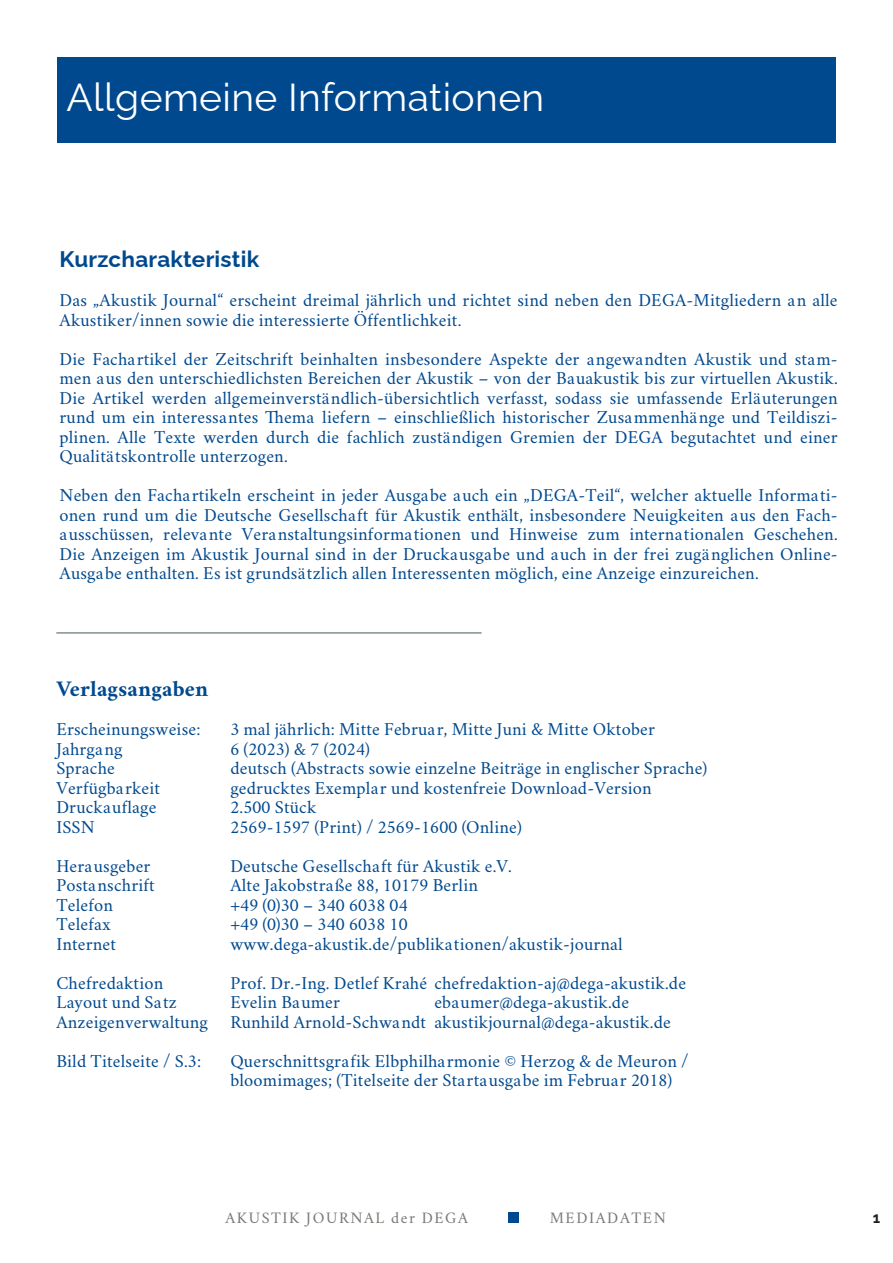
<style>
.page{position:relative;width:893px;height:1263px;background:#fff}
.page>*{position:absolute;margin:0;border:0;box-sizing:border-box;transform-origin:0 0}
.t1{font:39px "Raleway";letter-spacing:.01em;color:#fff}
.t2{font:700 22.5px "Raleway";letter-spacing:.01em;color:#01498e}
.t3{font:700 22.5px "Crimson";letter-spacing:.01em;color:#01498e}
.t4{font:18px/19.5px "Crimson";letter-spacing:.01em;color:#01498e}
.t5{font:15.75px "Crimson";letter-spacing:.1em;color:#757b73}
.t6{font:700 15px "Raleway";color:#231f20}
</style>
<div class="page">
<div style="left:57px;top:57px;width:779px;height:85px;background:#01498e"></div>
<hr style="left:56px;top:632px;width:426px;height:1px;background:#4a555b">
<div style="left:508px;top:1212px;width:11px;height:10px;background:#01498e"></div>
<h1 class="t1" style="left:67px;top:66px;width:479px">Allgemeine Informationen</h1>
<p class="t2" style="left:60px;top:241px;width:201px">Kurzcharakteristik</p>
<p class="t4" style="left:60px;top:289px;width:780px">Das „Akustik Journal“ erscheint dreimal jährlich und richtet sind neben den DEGA-Mitgliedern an alle<br>Akustiker/innen sowie die interessierte Öffentlichkeit.</p>
<p class="t4" style="left:60px;top:348px;width:780px;text-align:justify">Die Fachartikel der Zeitschrift beinhalten insbesondere Aspekte der angewandten Akustik und stam&shy;men aus den unterschiedlichsten Bereichen der Akustik – von der Bauakustik bis zur virtuellen Akustik.<br>Die Artikel werden allgemeinverständlich-übersichtlich verfasst, sodass sie umfassende Erläuterungen rund um ein interessantes Thema liefern – einschließlich historischer Zusammenhänge und Teildiszi&shy;plinen. Alle Texte werden durch die fachlich zuständigen Gremien der DEGA begutachtet und einer Qualitätskontrolle unterzogen.</p>
<p class="t4" style="left:60px;top:484px;width:780px;text-align:justify">Neben den Fachartikeln erscheint in jeder Ausgabe auch ein „DEGA-Teil“, welcher aktuelle Informati&shy;onen rund um die Deutsche Gesellschaft für Akustik enthält, insbesondere Neuigkeiten aus den Fach&shy;ausschüssen, relevante Veranstaltungsinformationen und Hinweise zum internationalen Geschehen.<br>Die Anzeigen im Akustik Journal sind in der Druckausgabe und auch in der frei zugänglichen Online-Ausgabe enthalten. Es ist grundsätzlich allen Interessenten möglich, eine Anzeige einzureichen.</p>
<p class="t3" style="left:56px;top:672px;width:153px">Verlagsangaben</p>
<p class="t4" style="left:56px;top:718px;width:146px">Erscheinungsweise:</p>
<p class="t4" style="left:230px;top:718px;width:426px">3 mal jährlich: Mitte Februar, Mitte Juni &amp; Mitte Oktober</p>
<p class="t4" style="left:56px;top:738px;width:68px">Jahrgang</p>
<p class="t4" style="left:230px;top:738px;width:141px">6 (2023) &amp; 7 (2024)</p>
<p class="t4" style="left:56px;top:757px;width:60px">Sprache</p>
<p class="t4" style="left:230px;top:757px;width:478px">deutsch (Abstracts sowie einzelne Beiträge in englischer Sprache)</p>
<p class="t4" style="left:56px;top:777px;width:105px">Verfügbarkeit</p>
<p class="t4" style="left:230px;top:777px;width:423px">gedrucktes Exemplar und kostenfreie Download-Version</p>
<p class="t4" style="left:56px;top:796px;width:102px">Druckauflage</p>
<p class="t4" style="left:230px;top:796px;width:88px">2.500 Stück</p>
<p class="t4" style="left:56px;top:816px;width:40px">ISSN</p>
<p class="t4" style="left:230px;top:816px;width:293px">2569-1597 (Print) / 2569-1600 (Online)</p>
<p class="t4" style="left:56px;top:855px;width:96px">Herausgeber</p>
<p class="t4" style="left:230px;top:855px;width:283px">Deutsche Gesellschaft für Akustik e.V.</p>
<p class="t4" style="left:56px;top:874px;width:100px">Postanschrift</p>
<p class="t4" style="left:230px;top:874px;width:249px">Alte Jakobstraße 88, 10179 Berlin</p>
<p class="t4" style="left:56px;top:894px;width:58px">Telefon</p>
<p class="t4" style="left:230px;top:894px;width:179px">+49 (0)30 – 340 6038 04</p>
<p class="t4" style="left:56px;top:913px;width:56px">Telefax</p>
<p class="t4" style="left:230px;top:913px;width:179px">+49 (0)30 – 340 6038 10</p>
<p class="t4" style="left:56px;top:933px;width:61px">Internet</p>
<p class="t4" style="left:230px;top:933px;width:394px">www.dega-akustik.de/publikationen/akustik-journal</p>
<p class="t4" style="left:56px;top:972px;width:109px">Chefredaktion</p>
<p class="t4" style="left:230px;top:972px;width:457px">Prof. Dr.-Ing. Detlef Krahé chefredaktion-aj@dega-akustik.de</p>
<p class="t4" style="left:56px;top:991px;width:122px">Layout und Satz</p>
<p class="t4" style="left:230px;top:991px;width:111px">Evelin Baumer</p>
<p class="t4" style="left:56px;top:991px;width:616px;text-indent:378px">ebaumer@dega-akustik.de<br>Anzeigenverwaltung Runhild Arnold-Schwandt akustikjournal@dega-akustik.de</p>
<p class="t4" style="left:56px;top:1050px;width:146px">Bild Titelseite / S.3:</p>
<p class="t4" style="left:230px;top:1050px;width:460px">Querschnittsgrafik Elbphilharmonie © Herzog &amp; de Meuron / bloomimages; (Titelseite der Startausgabe im Februar 2018)</p>
<p class="t5" style="left:225px;top:1207px;width:244px">AKUSTIK JOURNAL der DEGA</p>
<p class="t5" style="left:550px;top:1207px;width:118px">MEDIADATEN</p>
<p class="t6" style="left:873px;top:1206px;width:9px">1</p>
</div>
